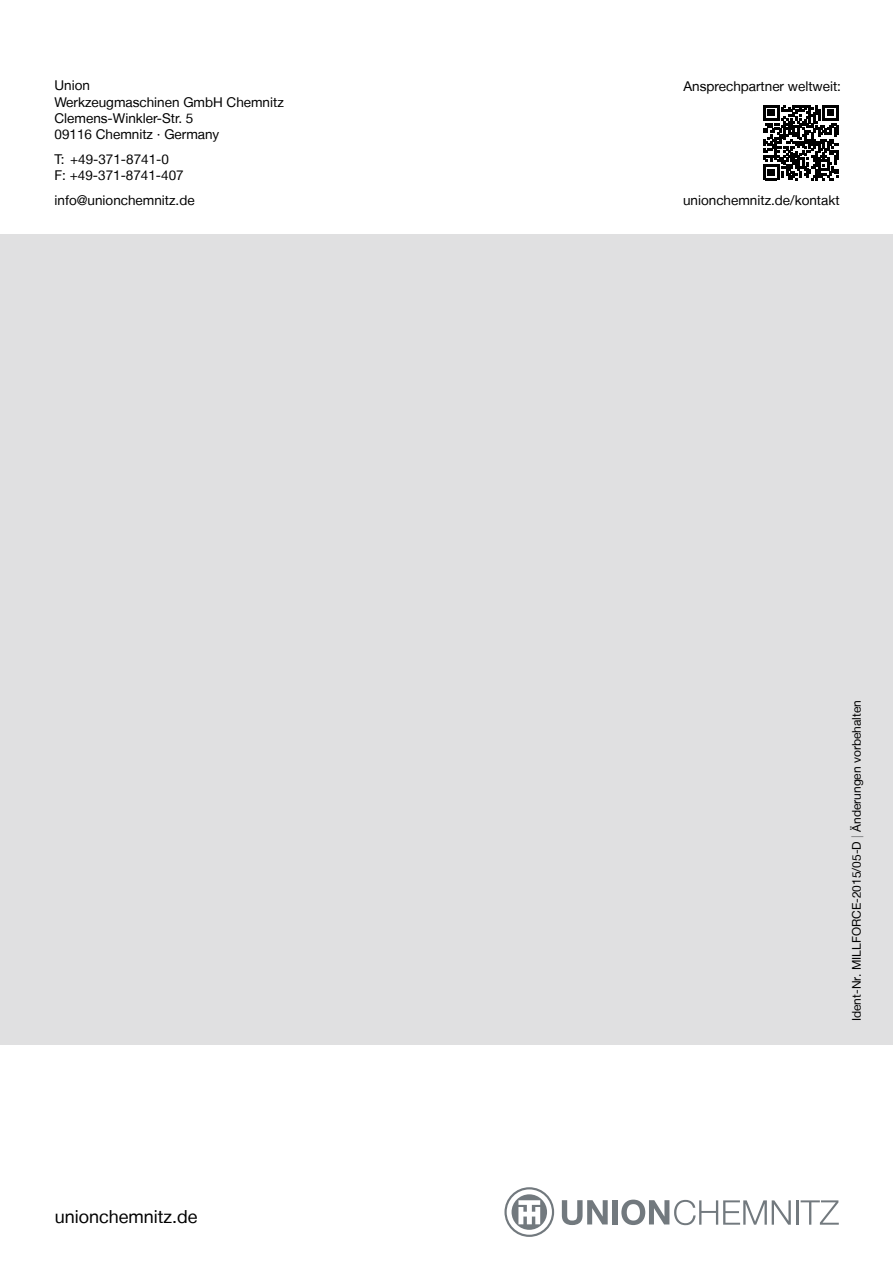
<style>
.page{position:relative;width:893px;height:1263px;background:#fff}
.page>*{position:absolute;margin:0;border:0;box-sizing:border-box;transform-origin:0 0}
.t1{font:18px "Helvetica Neue LT";color:#000}
.t2{font:13.5px/16.2px "Helvetica Neue LT";color:#000}
.t3{font:12px "Helvetica Neue LT";color:#000}
.s1{color:#77787a}
</style>
<div class="page">
<div style="left:0;top:234px;width:893px;height:810px;background:#e0e0e1"></div>
<svg style="left:504px;top:1187px;width:50px;height:50px"></svg>
<svg style="left:562px;top:1200px;width:46px;height:25px"></svg>
<div style="left:612px;top:1200px;width:6px;height:24px;background:#72797e"></div>
<svg style="left:621px;top:1199px;width:170px;height:26px"></svg>
<hr style="left:796px;top:1200px;width:2px;height:25px;background:#72797e">
<svg style="left:801px;top:1200px;width:37px;height:25px"></svg>
<svg style="left:763px;top:105px;width:75px;height:75px"></svg>
<p class="t2" style="left:55px;top:77px;width:231px">Union<br>Werkzeugmaschinen GmbH Chemnitz<br>Clemens-Winkler-Str. 5<br>09116 Chemnitz · Germany</p>
<p class="t2" style="left:55px;top:151px;width:131px">T: +49-371-8741-0<br>F: +49-371-8741-407</p>
<p class="t2" style="left:55px;top:192px;width:142px">info@unionchemnitz.de</p>
<h1 class="t1" style="left:55px;top:1206px;width:144px">unionchemnitz.de</h1>
<p class="t2" style="left:684px;top:78px;width:159px">Ansprechpartner weltweit:</p>
<p class="t2" style="left:683px;top:192px;width:158px">unionchemnitz.de/kontakt</p>
<p class="t3" style="left:849px;top:1021px;width:323px;rotate:-90deg">Ident-Nr. MILLFORCE-2015/05-D <span class="s1">|</span> Änderungen vorbehalten</p>
</div>
